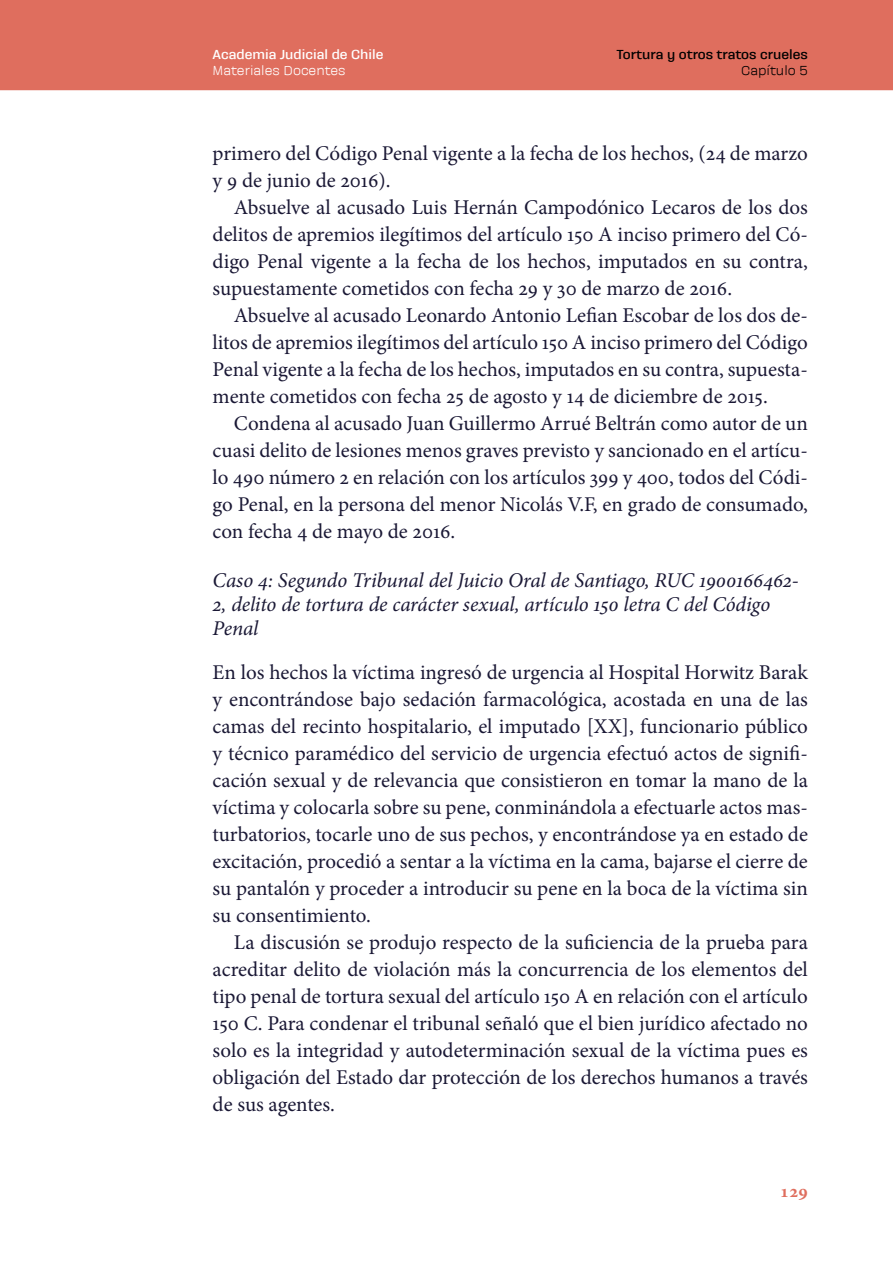
<style>
.page{position:relative;width:893px;height:1263px;background:#fff}
.page>*{position:absolute;margin:0;border:0;box-sizing:border-box;transform-origin:0 0}
.aj-body{font:21px/27px "Minion Pro";letter-spacing:-.005em;color:#1a1835;text-align:justify}
.aj-body-i{font:21px/27px "Minion Pro";color:#1a1835;text-align:justify}
.aj-subtitle-3{font:italic 21px/24px "Minion Pro";letter-spacing:-.005em;color:#1a1835}
.t1{font:700 18px "Minion Pro";color:#df6e5e}
.t2{font:700 13.5px "Galeana Standard";color:#000}
.t3{font:700 13.5px "Galeana Standard";color:#fff}
.t4{font:13.5px "Galeana Standard";color:#fff}
.t5{font:13.5px "Galeana Standard";color:#000}
</style>
<div class="page">
<div style="left:0;top:0;width:893px;height:89px;background:#df6e5e"></div>
<hr style="left:0;top:89px;width:893px;height:1px;background:#df6e5e">
<p class="t3" style="left:213px;top:47px;width:172px">Academia Judicial de Chile</p>
<p class="t4" style="left:213px;top:63px;width:134px">Materiales Docentes</p>
<p class="t2" style="left:616px;top:47px;width:193px">Tortura y otros tratos crueles</p>
<p class="t5" style="left:741px;top:63px;width:68px">Capítulo 5</p>
<p class="aj-body" style="left:213px;top:140px;width:597px">primero del Código Penal vigente a la fecha de los hechos, (24 de marzo y 9 de junio de 2016).</p>
<p class="aj-body" style="left:213px;top:194px;width:597px;text-indent:21px">Absuelve al acusado Luis Hernán Campodónico Lecaros de los dos delitos de apremios ilegítimos del artículo 150 A inciso primero del Có&shy;digo Penal vigente a la fecha de los hechos, imputados en su contra, supuestamente cometidos con fecha 29 y 30 de marzo de 2016.</p>
<p class="aj-body" style="left:213px;top:302px;width:597px;text-indent:21px">Absuelve al acusado Leonardo Antonio Lefian Escobar de los dos de&shy;litos de apremios ilegítimos del artículo 150 A inciso primero del Código Penal vigente a la fecha de los hechos, imputados en su contra, supuesta&shy;mente cometidos con fecha 25 de agosto y 14 de diciembre de 2015.</p>
<p class="aj-body" style="left:213px;top:410px;width:597px;text-indent:21px">Condena al acusado Juan Guillermo Arrué Beltrán como autor de un cuasi delito de lesiones menos graves previsto y sancionado en el artícu&shy;lo 490 número 2 en relación con los artículos 399 y 400, todos del Códi&shy;go Penal, en la persona del menor Nicolás V.F, en grado de consumado, con fecha 4 de mayo de 2016.</p>
<h5 class="aj-subtitle-3" style="left:213px;top:569px;width:588px">Caso 4: Segundo Tribunal del Juicio Oral de Santiago, RUC 1900166462-<br>2, delito de tortura de carácter sexual, artículo 150 letra C del Código<br>Penal</h5>
<p class="aj-body-i" style="left:213px;top:659px;width:597px">En los hechos la víctima ingresó de urgencia al Hospital Horwitz Barak y encontrándose bajo sedación farmacológica, acostada en una de las camas del recinto hospitalario, el imputado [XX], funcionario público y técnico paramédico del servicio de urgencia efectuó actos de signifi&shy;cación sexual y de relevancia que consistieron en tomar la mano de la víctima y colocarla sobre su pene, conminándola a efectuarle actos mas&shy;turbatorios, tocarle uno de sus pechos, y encontrándose ya en estado de excitación, procedió a sentar a la víctima en la cama, bajarse el cierre de su pantalón y proceder a introducir su pene en la boca de la víctima sin su consentimiento.</p>
<p class="aj-body" style="left:213px;top:929px;width:597px;text-indent:21px">La discusión se produjo respecto de la suficiencia de la prueba para acreditar delito de violación más la concurrencia de los elementos del tipo penal de tortura sexual del artículo 150 A en relación con el artículo 150 C. Para condenar el tribunal señaló que el bien jurídico afectado no solo es la integridad y autodeterminación sexual de la víctima pues es obligación del Estado dar protección de los derechos humanos a través de sus agentes.</p>
<p class="t1" style="left:780px;top:1178px;width:30px">129</p>
</div>
